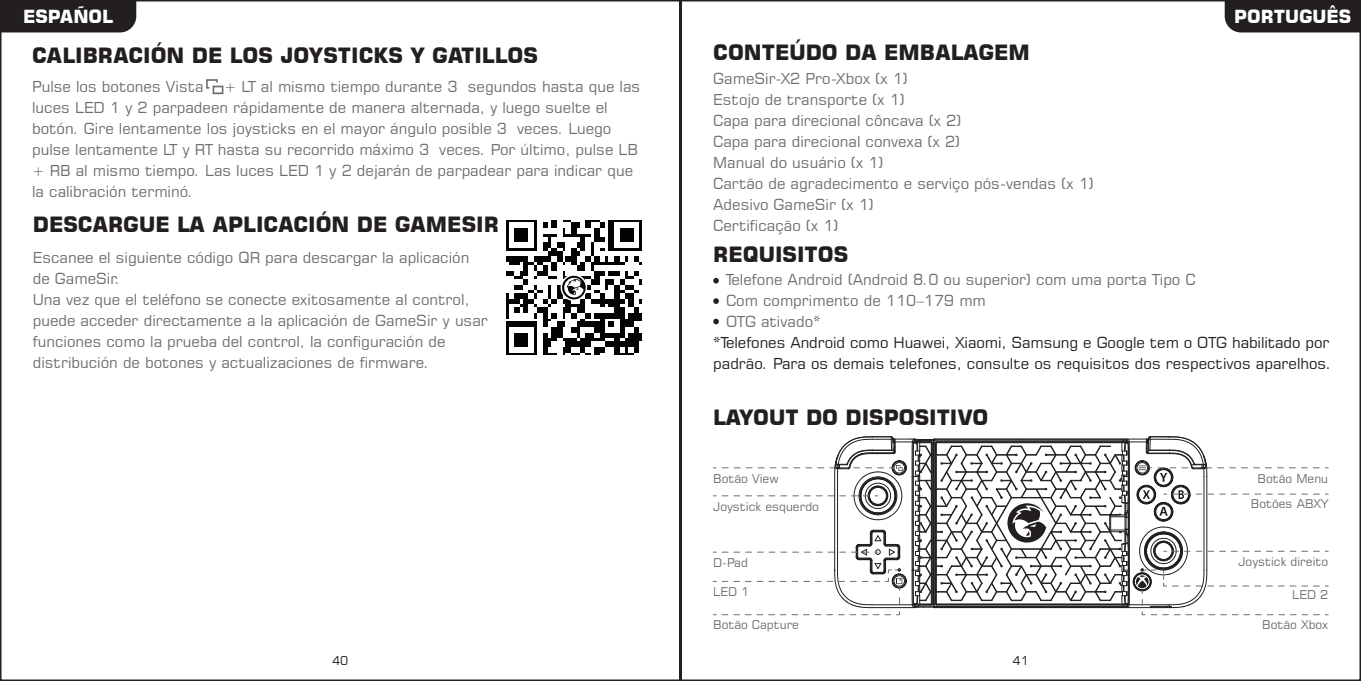
<style>
.page{position:relative;width:1361px;height:681px;background:#fff}
.page>*{position:absolute;margin:0;border:0;box-sizing:border-box;transform-origin:0 0}
.t1{font:700 21px "Square 721 BT";color:#231f20}
.t2{font:700 18px "Square 721 BT";color:#fff}
.t3{font:15px/21px "Square 721 BT";color:#6d6e71}
.t4{font:15px/21px "Square 721 BT";color:#231f20}
.t5{font:12px/24.3px "Square 721 BT";color:#6d6e71;text-align:center}
.t6{font:12px "Square 721 BT";color:#231f20}
</style>
<div class="page">
<svg style="left:713px;top:278px;width:6px;height:5px"></svg>
<svg style="left:713px;top:298px;width:6px;height:6px"></svg>
<svg style="left:713px;top:318px;width:6px;height:6px"></svg>
<svg style="left:713px;top:436px;width:606px;height:179px"></svg>
<div style="left:1224px;top:0;width:137px;height:32px;background:#231f20"></div>
<div style="left:0;top:0;width:682px;height:680px;border:3px solid #231f20"></div>
<div style="left:0;top:0;width:136px;height:32px;background:#231f20"></div>
<svg style="left:206px;top:79px;width:17px;height:15px"></svg>
<img style="left:506px;top:220px;width:136px;height:135px">
<svg style="left:561px;top:275px;width:25px;height:25px"></svg>
<div style="left:560px;top:274px;width:27px;height:27px;border:2px solid #fff;border-radius:50%"></div>
<svg style="left:564px;top:277px;width:19px;height:20px"></svg>
<p class="t2" style="left:23px;top:9px;width:92px">ESPAÑOL</p>
<h1 class="t1" style="left:32px;top:47px;width:507px">CALIBRACIÓN DE LOS JOYSTICKS Y GATILLOS</h1>
<p class="t3" style="left:32px;top:75px;width:610px;text-indent:192px">+ LT al mismo tiempo durante 3 segundos hasta que las luces LED 1 y 2 parpadeen rápidamente de manera alternada, y luego suelte el botón. Gire lentamente los joysticks en el mayor ángulo posible 3 veces. Luego pulse lentamente LT y RT hasta su recorrido máximo 3 veces. Por último, pulse LB + RB al mismo tiempo. Las luces LED 1 y 2 dejarán de parpadear para indicar que la calibración terminó.</p>
<p class="t3" style="left:32px;top:75px;width:173px">Pulse los botones Vista</p>
<h1 class="t1" style="left:33px;top:216px;width:467px">DESCARGUE LA APLICACIÓN DE GAMESIR</h1>
<p class="t3" style="left:33px;top:248px;width:456px">Escanee el siguiente código QR para descargar la aplicación de GameSir.<br>Una vez que el teléfono se conecte exitosamente al control, puede acceder directamente a la aplicación de GameSir y usar funciones como la prueba del control, la configuración de distribución de botones y actualizaciones de firmware.</p>
<h1 class="t1" style="left:713px;top:44px;width:318px">CONTEÚDO DA EMBALAGEM</h1>
<p class="t3" style="left:713px;top:69px;width:382px">GameSir-X2 Pro-Xbox (x 1)<br>Estojo de transporte (x 1)<br>Capa para direcional côncava (x 2)<br>Capa para direcional convexa (x 2)<br>Manual do usuário (x 1)<br>Cartão de agradecimento e serviço pós-vendas (x 1)<br>Adesivo GameSir (x 1)<br>Certificação (x 1)</p>
<h1 class="t1" style="left:713px;top:245px;width:136px">REQUISITOS</h1>
<p class="t3" style="left:726px;top:270px;width:471px">Telefone Android (Android 8.0 ou superior) com uma porta Tipo C<br>Com comprimento de 110–179 mm<br>OTG ativado*</p>
<p class="t2" style="left:1234px;top:9px;width:119px">PORTUGUÊS</p>
<p class="t4" style="left:713px;top:333px;width:620px">*Telefones Android como Huawei, Xiaomi, Samsung e Google tem o OTG habilitado por padrão. Para os demais telefones, consulte os requisitos dos respectivos aparelhos.</p>
<h1 class="t1" style="left:713px;top:409px;width:277px">LAYOUT DO DISPOSITIVO</h1>
<p class="t5" style="left:713px;top:467px;width:67px">Botão View</p>
<p class="t5" style="left:1251px;top:467px;width:79px">Botão Menu<br>Botões ABXY</p>
<p class="t5" style="left:713px;top:495px;width:107px">Joystick esquerdo</p>
<p class="t5" style="left:713px;top:551px;width:36px">D-Pad</p>
<p class="t5" style="left:713px;top:580px;width:37px">LED 1</p>
<p class="t5" style="left:713px;top:614px;width:87px">Botão Capture</p>
<p class="t5" style="left:1238px;top:550px;width:91px">Joystick direito</p>
<p class="t5" style="left:1292px;top:583px;width:37px">LED 2</p>
<p class="t5" style="left:1262px;top:614px;width:67px">Botão Xbox</p>
<p class="t6" style="left:332px;top:655px;width:18px">40</p>
<p class="t6" style="left:1012px;top:655px;width:18px">41</p>
</div>
